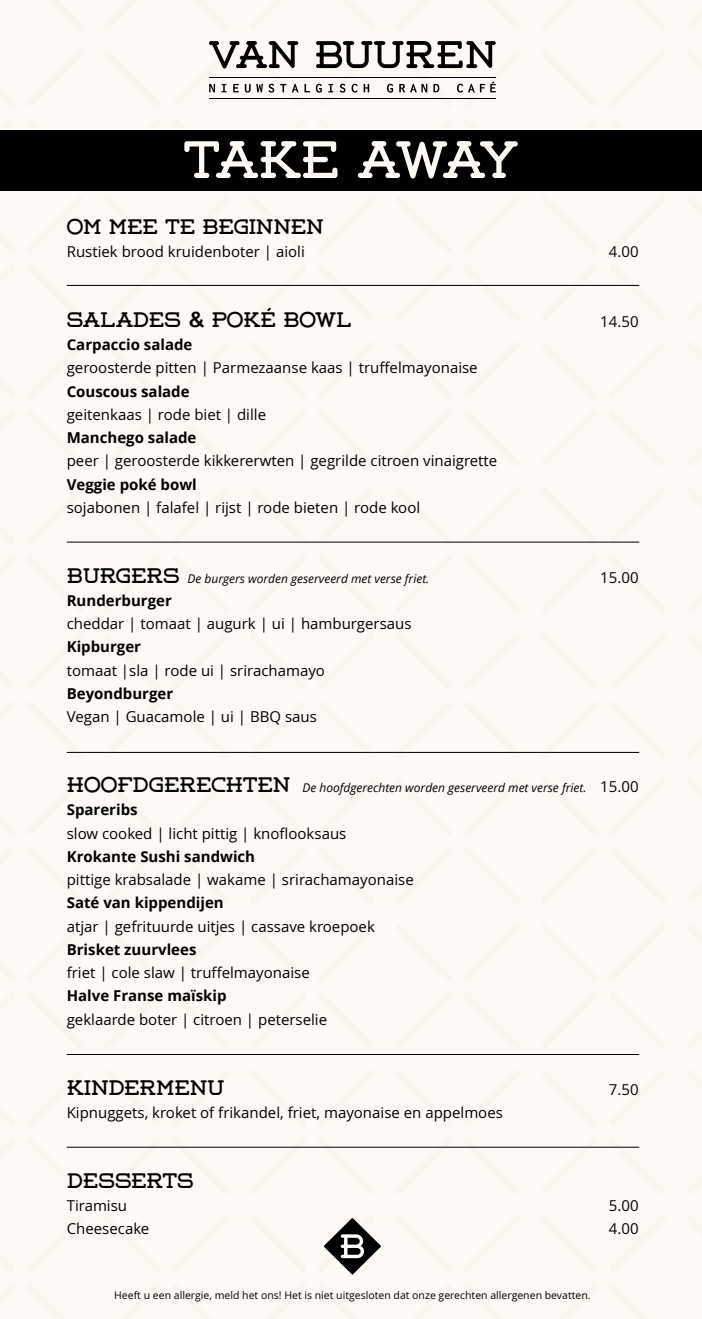
<style>
.page{position:relative;width:702px;height:1319px;background:#fff}
.page>*{position:absolute;margin:0;border:0;box-sizing:border-box;transform-origin:0 0}
.t1{font:52.5px "Weston Free";letter-spacing:-.075em;color:#fdf9f4}
.t2{font:21px "Weston Free";color:#000}
.t3{font:15px "Open Sans";color:#000}
.t4{font:700 15px "Open Sans";color:#000}
.t5{font:italic 12px "Open Sans";color:#000}
.t6{font:10.5px "Open Sans";color:#000}
.s1{font-family:"Arial Rounded MT Bold"}
.s2{font-family:"Weston Free";font-style:normal;font-size:21px}
.s3{font-style:normal;font-size:15px}
</style>
<div class="page">
<div style="left:0;top:0;width:702px;height:1318px;background:#fdf9f4"></div>
<svg style="left:172px;top:751px;width:57px;height:1px"></svg>
<svg style="left:249px;top:751px;width:58px;height:1px"></svg>
<svg style="left:317px;top:751px;width:58px;height:1px"></svg>
<svg style="left:395px;top:751px;width:57px;height:1px"></svg>
<svg style="left:608px;top:751px;width:32px;height:2px"></svg>
<svg style="left:66px;top:751px;width:18px;height:2px"></svg>
<svg style="left:104px;top:751px;width:57px;height:1px"></svg>
<svg style="left:463px;top:751px;width:57px;height:1px"></svg>
<svg style="left:540px;top:751px;width:58px;height:1px"></svg>
<svg style="left:249px;top:542px;width:58px;height:1px"></svg>
<svg style="left:172px;top:542px;width:57px;height:1px"></svg>
<svg style="left:395px;top:542px;width:57px;height:1px"></svg>
<svg style="left:317px;top:542px;width:58px;height:1px"></svg>
<svg style="left:608px;top:541px;width:32px;height:2px"></svg>
<svg style="left:104px;top:542px;width:57px;height:1px"></svg>
<svg style="left:66px;top:541px;width:18px;height:2px"></svg>
<svg style="left:540px;top:542px;width:58px;height:1px"></svg>
<svg style="left:463px;top:542px;width:57px;height:1px"></svg>
<svg style="left:172px;top:1147px;width:57px;height:1px"></svg>
<svg style="left:249px;top:1147px;width:58px;height:1px"></svg>
<svg style="left:317px;top:1147px;width:58px;height:1px"></svg>
<svg style="left:395px;top:1147px;width:57px;height:1px"></svg>
<svg style="left:608px;top:1146px;width:32px;height:2px"></svg>
<svg style="left:66px;top:1146px;width:18px;height:2px"></svg>
<svg style="left:104px;top:1147px;width:57px;height:1px"></svg>
<svg style="left:463px;top:1147px;width:57px;height:1px"></svg>
<svg style="left:540px;top:1147px;width:58px;height:1px"></svg>
<svg style="left:172px;top:284px;width:57px;height:1px"></svg>
<svg style="left:249px;top:284px;width:58px;height:1px"></svg>
<svg style="left:317px;top:284px;width:58px;height:1px"></svg>
<svg style="left:395px;top:284px;width:57px;height:1px"></svg>
<svg style="left:608px;top:284px;width:32px;height:2px"></svg>
<svg style="left:66px;top:284px;width:18px;height:2px"></svg>
<svg style="left:104px;top:284px;width:57px;height:1px"></svg>
<svg style="left:463px;top:284px;width:57px;height:1px"></svg>
<svg style="left:540px;top:284px;width:58px;height:1px"></svg>
<svg style="left:323px;top:1217px;width:59px;height:59px"></svg>
<hr style="left:209px;top:98px;width:287px;height:1px;background:#000">
<hr style="left:209px;top:77px;width:287px;height:1px;background:#000">
<svg style="left:209px;top:41px;width:101px;height:52px"></svg>
<svg style="left:316px;top:41px;width:180px;height:52px"></svg>
<hr style="left:67px;top:285px;width:572px;height:1px;background:#000">
<hr style="left:67px;top:541px;width:572px;height:1px;background:#000">
<hr style="left:67px;top:752px;width:572px;height:1px;background:#000">
<hr style="left:67px;top:1053px;width:572px;height:1px;background:#000">
<hr style="left:67px;top:1146px;width:572px;height:1px;background:#000">
<div style="left:0;top:130px;width:702px;height:60px;background:#000"></div>
<h1 class="t1" style="left:184px;top:128px;width:335px">TAKE AWAY</h1>
<h2 class="t2" style="left:67px;top:214px;width:259px">OM MEE TE BEGINNEN</h2>
<p class="t3" style="left:67px;top:243px;width:239px">Rustiek brood kruidenboter | aioli</p>
<p class="t3" style="left:609px;top:243px;width:31px">4.00</p>
<h2 class="t2" style="left:67px;top:307px;width:286px">SALADES <span class="s1">&amp;</span> POKÉ BOWL</h2>
<p class="t3" style="left:600px;top:313px;width:40px">14.50</p>
<p class="t4" style="left:67px;top:334px;width:127px">Carpaccio salade</p>
<p class="t3" style="left:67px;top:359px;width:412px">geroosterde pitten | Parmezaanse kaas | truffelmayonaise</p>
<p class="t4" style="left:67px;top:380px;width:124px">Couscous salade</p>
<p class="t3" style="left:67px;top:406px;width:201px">geitenkaas | rode biet | dille</p>
<p class="t4" style="left:67px;top:427px;width:131px">Manchego salade</p>
<p class="t3" style="left:67px;top:452px;width:432px">peer | geroosterde kikkererwten | gegrilde citroen vinaigrette</p>
<p class="t4" style="left:67px;top:473px;width:131px">Veggie poké bowl</p>
<p class="t3" style="left:67px;top:499px;width:355px">sojabonen | falafel | rijst | rode bieten | rode kool</p>
<p class="t5" style="left:67px;top:570px;width:364px"><span class="s2">BURGERS</span> De burgers worden geserveerd met verse friet.</p>
<p class="t3" style="left:600px;top:568px;width:40px">15.00</p>
<p class="t4" style="left:67px;top:590px;width:107px">Runderburger</p>
<p class="t3" style="left:67px;top:615px;width:346px">cheddar | tomaat | augurk | ui | hamburgersaus</p>
<p class="t4" style="left:67px;top:636px;width:76px">Kipburger</p>
<p class="t3" style="left:67px;top:661px;width:260px">tomaat |sla | rode ui | srirachamayo</p>
<p class="t4" style="left:67px;top:683px;width:108px">Beyondburger</p>
<p class="t3" style="left:67px;top:708px;width:252px">Vegan | Guacamole | ui | BBQ saus</p>
<p class="t5" style="left:67px;top:779px;width:573px"><span class="s2">HOOFDGERECHTEN</span> De hoofdgerechten worden geserveerd met verse friet. <span class="s3">15.00</span></p>
<p class="t4" style="left:67px;top:799px;width:72px">Spareribs</p>
<p class="t3" style="left:67px;top:824px;width:281px">slow cooked | licht pittig | knoflooksaus</p>
<p class="t4" style="left:67px;top:845px;width:190px">Krokante Sushi sandwich</p>
<p class="t3" style="left:67px;top:871px;width:348px">pittige krabsalade | wakame | srirachamayonaise</p>
<p class="t4" style="left:67px;top:892px;width:158px">Saté van kippendijen</p>
<p class="t3" style="left:67px;top:917px;width:310px">atjar | gefrituurde uitjes | cassave kroepoek</p>
<p class="t4" style="left:67px;top:938px;width:131px">Brisket zuurvlees</p>
<p class="t3" style="left:67px;top:964px;width:244px">friet | cole slaw | truffelmayonaise</p>
<p class="t4" style="left:67px;top:985px;width:161px">Halve Franse maïskip</p>
<p class="t3" style="left:67px;top:1010px;width:262px">geklaarde boter | citroen | peterselie</p>
<h2 class="t2" style="left:67px;top:1074px;width:160px">KINDERMENU</h2>
<p class="t3" style="left:608px;top:1080px;width:31px">7.50</p>
<p class="t3" style="left:67px;top:1103px;width:437px">Kipnuggets, kroket of frikandel, friet, mayonaise en appelmoes</p>
<h2 class="t2" style="left:67px;top:1167px;width:128px">DESSERTS</h2>
<p class="t3" style="left:67px;top:1196px;width:62px">Tiramisu</p>
<p class="t3" style="left:609px;top:1196px;width:31px">5.00</p>
<p class="t3" style="left:67px;top:1219px;width:84px">Cheesecake</p>
<p class="t3" style="left:609px;top:1219px;width:31px">4.00</p>
<p class="t6" style="left:114px;top:1288px;width:478px">Heeft u een allergie, meld het ons! Het is niet uitgesloten dat onze gerechten allergenen bevatten.</p>
</div>
